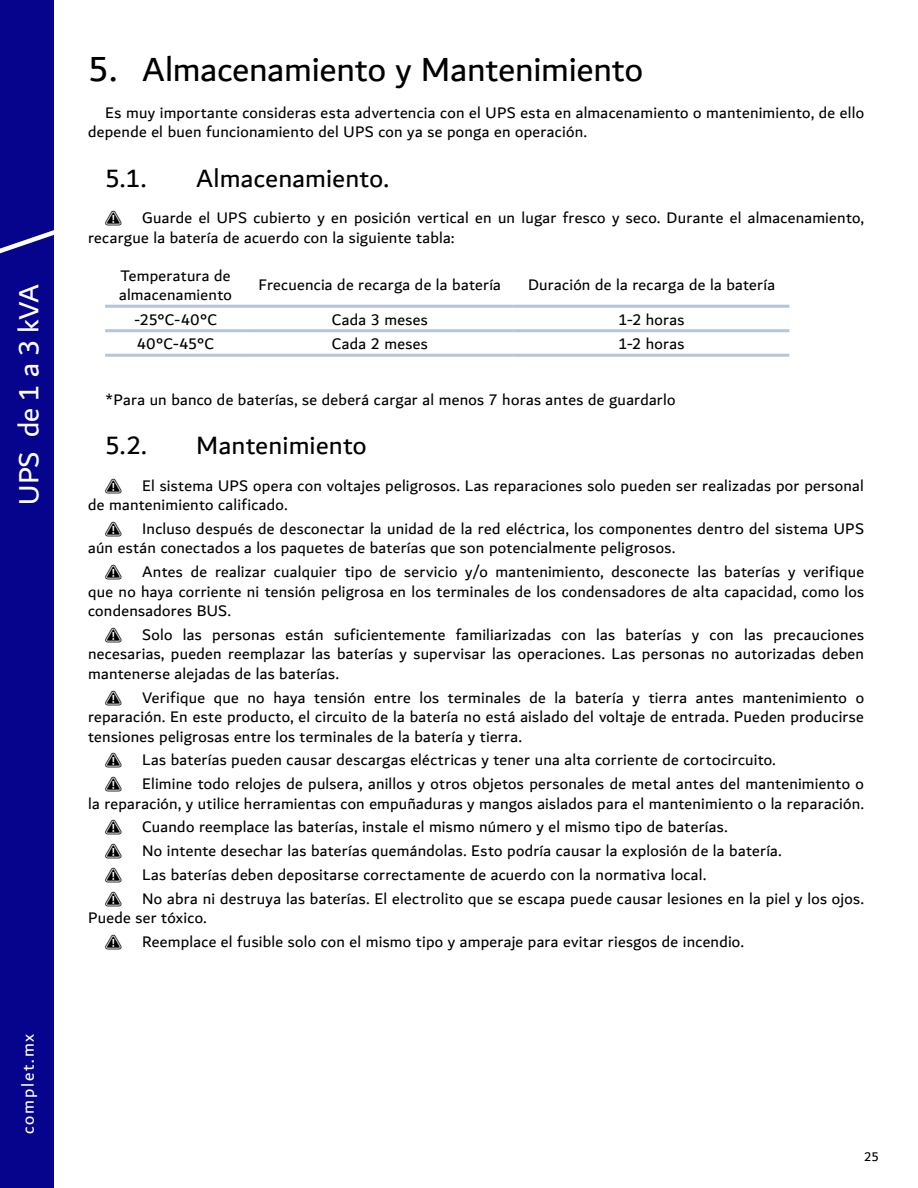
<style>
.page{position:relative;width:918px;height:1188px;background:#fff}
.page>*{position:absolute;margin:0;border:0;box-sizing:border-box;transform-origin:0 0}
.t1{font:36px "Dubai";color:#000}
.t2{font:30px "Dubai";letter-spacing:-.015em;color:#fff}
.t3{font:27px "Dubai";letter-spacing:.01em;color:#000}
.t4{font:18px "Dubai";letter-spacing:.1em;color:#fff}
.t5{font:16.5px/19.5px "Dubai";letter-spacing:.015em;color:#000}
.t6{font:13.5px "Dubai";color:#000}
.s1{font-size:37.5px}
.s2{font-family:"COMPLETGLYPH"}
</style>
<div class="page">
<div style="left:0;top:0;width:54px;height:1188px;background:#06038d"></div>
<svg style="left:0;top:230px;width:54px;height:24px"></svg>
<hr style="left:105px;top:305px;width:141px;height:3px;background:#b5c3dd">
<hr style="left:246px;top:305px;width:268px;height:3px;background:#b5c3dd">
<hr style="left:514px;top:305px;width:275px;height:3px;background:#b5c3dd">
<hr style="left:105px;top:329px;width:141px;height:3px;background:#b5c3dd">
<hr style="left:246px;top:329px;width:268px;height:3px;background:#b5c3dd">
<hr style="left:514px;top:329px;width:275px;height:3px;background:#b5c3dd">
<hr style="left:105px;top:354px;width:141px;height:3px;background:#b5c3dd">
<hr style="left:246px;top:354px;width:268px;height:3px;background:#b5c3dd">
<hr style="left:514px;top:354px;width:275px;height:3px;background:#b5c3dd">
<h2 class="t2" style="left:10px;top:505px;width:222px;rotate:-90deg">UPS de 1 a 3 kVA</h2>
<p class="t4" style="left:17px;top:1134px;width:102px;rotate:-90deg">complet.mx</p>
<h1 class="t1" style="left:88px;top:48px;width:556px"><span class="s1">5.</span> Almacenamiento y Mantenimiento</h1>
<p class="t5" style="left:88px;top:102px;width:777px;text-indent:17px">Es muy importante consideras esta advertencia con el UPS esta en almacenamiento o mantenimiento, de ello depende el buen funcionamiento del UPS con ya se ponga en operación.</p>
<h3 class="t3" style="left:105px;top:162px;width:42px">5.1.</h3>
<h3 class="t3" style="left:196px;top:162px;width:194px">Almacenamiento.</h3>
<p class="t5" style="left:88px;top:208px;width:777px;text-indent:17px"><span class="s2">C</span> Guarde el UPS cubierto y en posición vertical en un lugar fresco y seco. Durante el almacenamiento, recargue la batería de acuerdo con la siguiente tabla:</p>
<p class="t5" style="left:119px;top:265px;width:114px">Temperatura de almacenamiento</p>
<p class="t5" style="left:259px;top:275px;width:244px">Frecuencia de recarga de la batería</p>
<p class="t5" style="left:528px;top:275px;width:249px">Duración de la recarga de la batería</p>
<p class="t5" style="left:134px;top:309px;width:84px">-25°C-40°C</p>
<p class="t5" style="left:332px;top:309px;width:98px">Cada 3 meses</p>
<p class="t5" style="left:619px;top:309px;width:67px">1-2 horas</p>
<p class="t5" style="left:137px;top:334px;width:78px">40°C-45°C</p>
<p class="t5" style="left:332px;top:334px;width:98px">Cada 2 meses</p>
<p class="t5" style="left:619px;top:334px;width:67px">1-2 horas</p>
<p class="t5" style="left:105px;top:389px;width:572px">*Para un banco de baterías, se deberá cargar al menos 7 horas antes de guardarlo</p>
<h3 class="t3" style="left:105px;top:429px;width:43px">5.2.</h3>
<h3 class="t3" style="left:196px;top:429px;width:172px">Mantenimiento</h3>
<p class="t5" style="left:88px;top:475px;width:777px;text-indent:17px"><span class="s2">C</span> El sistema UPS opera con voltajes peligrosos. Las reparaciones solo pueden ser realizadas por personal de mantenimiento calificado.</p>
<p class="t5" style="left:88px;top:518px;width:777px;text-indent:17px"><span class="s2">C</span> Incluso después de desconectar la unidad de la red eléctrica, los componentes dentro del sistema UPS aún están conectados a los paquetes de baterías que son potencialmente peligrosos.</p>
<p class="t5" style="left:88px;top:562px;width:778px;text-align:justify;text-indent:17px"><span class="s2">C</span> Antes de realizar cualquier tipo de servicio y/o mantenimiento, desconecte las baterías y verifique que no haya corriente ni tensión peligrosa en los terminales de los condensadores de alta capacidad, como los condensadores BUS.</p>
<p class="t5" style="left:88px;top:624px;width:777px;text-align:justify;text-indent:17px"><span class="s2">C</span> Solo las personas están suficientemente familiarizadas con las baterías y con las precauciones necesarias, pueden reemplazar las baterías y supervisar las operaciones. Las personas no autorizadas deben mantenerse alejadas de las baterías.</p>
<p class="t5" style="left:88px;top:687px;width:777px;text-align:justify;text-indent:17px"><span class="s2">C</span> Verifique que no haya tensión entre los terminales de la batería y tierra antes mantenimiento o reparación. En este producto, el circuito de la batería no está aislado del voltaje de entrada. Pueden producirse tensiones peligrosas entre los terminales de la batería y tierra.</p>
<p class="t5" style="left:105px;top:748px;width:760px;line-height:23.7px"><span class="s2">C</span> Las baterías pueden causar descargas eléctricas y tener una alta corriente de cortocircuito.<br><span class="s2">C</span> Elimine todo relojes de pulsera, anillos y otros objetos personales de metal antes del mantenimiento o</p>
<p class="t5" style="left:105px;top:791px;width:760px;line-height:23.7px;text-indent:-17px">la reparación, y utilice herramientas con empuñaduras y mangos aislados para el mantenimiento o la reparación.<br><span class="s2">C</span> Cuando reemplace las baterías, instale el mismo número y el mismo tipo de baterías.<br><span class="s2">C</span> No intente desechar las baterías quemándolas. Esto podría causar la explosión de la batería.<br><span class="s2">C</span> Las baterías deben depositarse correctamente de acuerdo con la normativa local.<br><span class="s2">C</span> No abra ni destruya las baterías. El electrolito que se escapa puede causar lesiones en la piel y los ojos.</p>
<p class="t5" style="left:105px;top:906px;width:640px;line-height:23.7px;text-indent:-17px">Puede ser tóxico.<br><span class="s2">C</span> Reemplace el fusible solo con el mismo tipo y amperaje para evitar riesgos de incendio.</p>
<p class="t6" style="left:864px;top:1148px;width:16px">25</p>
</div>
